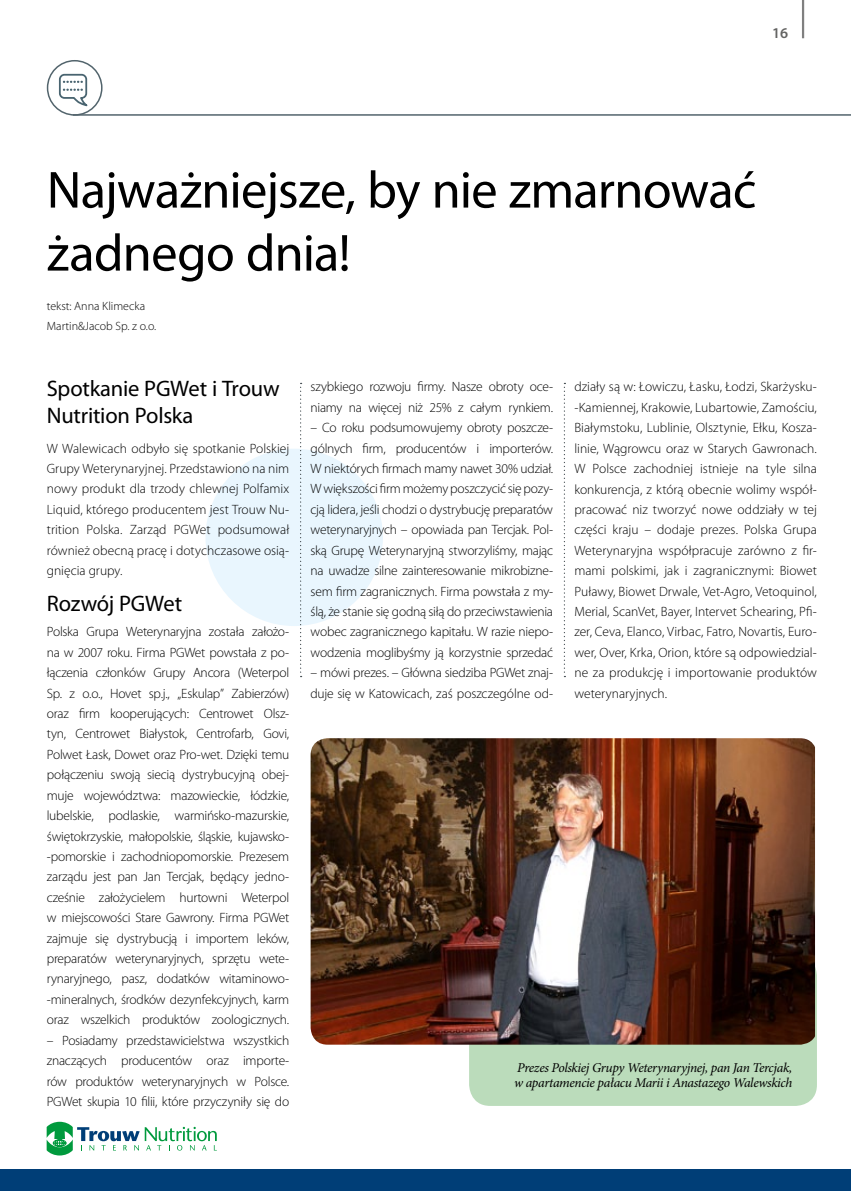
<style>
.page{position:relative;width:851px;height:1191px;background:#fff}
.page>*{position:absolute;margin:0;border:0;box-sizing:border-box;transform-origin:0 0}
.t1{font:52.5px/63px "Myriad Pro";letter-spacing:-.015em;color:#000}
.t2{font:22.5px/27px "Myriad Pro";letter-spacing:-.01em;color:#000}
.t3{font:600 15px "Myriad Pro";color:#636362}
.t4{font:300 13.5px/20.4px "Myriad Pro";letter-spacing:-.015em;color:#000;text-align:justify}
.t5{font:italic 13.5px/15px "Minion Pro";letter-spacing:-.025em;color:#000}
.t6{font:300 12px/20.4px "Myriad Pro";color:#000}
</style>
<div class="page">
<svg style="left:47px;top:1121px;width:170px;height:34px"></svg>
<svg style="left:850px;top:1169px;width:1px;height:22px"></svg>
<div style="left:0;top:1169px;width:850px;height:22px;background:#003e77"></div>
<hr style="left:801px;top:0;width:3px;height:38px;background:#000">
<hr style="left:73px;top:114px;width:777px;height:2px;background:#52646c">
<div style="left:47px;top:60px;width:55px;height:56px;border:2px solid #52646c;border-radius:50%"></div>
<svg style="left:58px;top:73px;width:37px;height:37px"></svg>
<div style="left:205px;top:449px;width:178px;height:177px;background:#e9f6fe;border-radius:50%"></div>
<div style="left:469px;top:954px;width:347px;height:152px;background:#bbdcbb;border-radius:21px"></div>
<img style="left:310px;top:738px;width:504px;height:306px">
<svg style="left:300px;top:383px;width:1px;height:294px"></svg>
<svg style="left:563px;top:383px;width:2px;height:294px"></svg>
<p class="t3" style="left:772px;top:23px;width:18px">16</p>
<h1 class="t1" style="left:47px;top:158px;width:711px">Najważniejsze, by nie zmarnować żadnego dnia!</h1>
<p class="t6" style="left:47px;top:295px;width:111px">tekst: Anna Klimecka<br>Martin&amp;Jacob Sp. z o.o.</p>
<h2 class="t2" style="left:47px;top:374px;width:234px">Spotkanie PGWet i Trouw<br>Nutrition Polska</h2>
<p class="t4" style="left:47px;top:438px;width:244px">W Walewicach odbyło się spotkanie Polskiej Grupy Weterynaryjnej. Przedstawiono na nim nowy produkt dla trzody chlewnej Polfamix Liquid, którego producentem jest Trouw Nu&shy;trition Polska. Zarząd PGWet podsumował również obecną pracę i dotychczasowe osią&shy;gnięcia grupy.</p>
<h2 class="t2" style="left:47px;top:589px;width:137px">Rozwój PGWet</h2>
<p class="t4" style="left:47px;top:621px;width:244px">Polska Grupa Weterynaryjna została założo&shy;na w 2007 roku. Firma PGWet powstała z po&shy;łączenia członków Grupy Ancora (Weterpol Sp. z o.o., Hovet sp.j., „Eskulap” Zabierzów) oraz firm kooperujących: Centrowet Olsz&shy;tyn, Centrowet Białystok, Centrofarb, Govi, Polwet Łask, Dowet oraz Pro-wet. Dzięki temu połączeniu swoją siecią dystrybucyjną obej&shy;muje województwa: mazowieckie, łódzkie, lubelskie, podlaskie, warmińsko-mazurskie, świętokrzyskie, małopolskie, śląskie, kujawsko--pomorskie i zachodniopomorskie. Prezesem zarządu jest pan Jan Tercjak, będący jedno&shy;cześnie założycielem hurtowni Weterpol w miejscowości Stare Gawrony. Firma PGWet zajmuje się dystrybucją i importem leków, preparatów weterynaryjnych, sprzętu wete&shy;rynaryjnego, pasz, dodatków witaminowo--mineralnych, środków dezynfekcyjnych, karm oraz wszelkich produktów zoologicznych.</p>
<p class="t4" style="left:47px;top:1030px;width:244px">– Posiadamy przedstawicielstwa wszystkich znaczących producentów oraz importe&shy;rów produktów weterynaryjnych w Polsce.<br>PGWet skupia 10 filii, które przyczyniły się do</p>
<p class="t4" style="left:310px;top:376px;width:244px">szybkiego rozwoju firmy. Nasze obroty oce&shy;niamy na więcej niż 25% z całym rynkiem.</p>
<p class="t4" style="left:310px;top:417px;width:244px">– Co roku podsumowujemy obroty poszcze&shy;gólnych firm, producentów i importerów.<br>W niektórych firmach mamy nawet 30% udział.<br>W większości firm możemy poszczycić się pozy&shy;cją lidera, jeśli chodzi o dystrybucję preparatów weterynaryjnych – opowiada pan Tercjak. Pol&shy;ską Grupę Weterynaryjną stworzyliśmy, mając na uwadze silne zainteresowanie mikrobizne&shy;sem firm zagranicznych. Firma powstała z my&shy;ślą, że stanie się godną siłą do przeciwstawienia wobec zagranicznego kapitału. W razie niepo&shy;wodzenia moglibyśmy ją korzystnie sprzedać</p>
<p class="t4" style="left:310px;top:662px;width:244px">– mówi prezes. – Główna siedziba PGWet znaj&shy;duje się w Katowicach, zaś poszczególne od-</p>
<p class="t4" style="left:574px;top:376px;width:244px">działy są w: Łowiczu, Łasku, Łodzi, Skarżysku--Kamiennej, Krakowie, Lubartowie, Zamościu, Białymstoku, Lublinie, Olsztynie, Ełku, Kosza&shy;linie, Wągrowcu oraz w Starych Gawronach.<br>W Polsce zachodniej istnieje na tyle silna konkurencja, z którą obecnie wolimy współ&shy;pracować niz tworzyć nowe oddziały w tej części kraju – dodaje prezes. Polska Grupa Weterynaryjna współpracuje zarówno z fir&shy;mami polskimi, jak i zagranicznymi: Biowet Puławy, Biowet Drwale, Vet-Agro, Vetoquinol, Merial, ScanVet, Bayer, Intervet Schearing, Pfi&shy;zer, Ceva, Elanco, Virbac, Fatro, Novartis, Euro&shy;wer, Over, Krka, Orion, które są odpowiedzial&shy;ne za produkcję i importowanie produktów weterynaryjnych.</p>
<p class="t5" style="left:514px;top:1060px;width:279px">Prezes Polskiej Grupy Weterynaryjnej, pan Jan Tercjak, w apartamencie pałacu Marii i Anastazego Walewskich</p>
</div>
